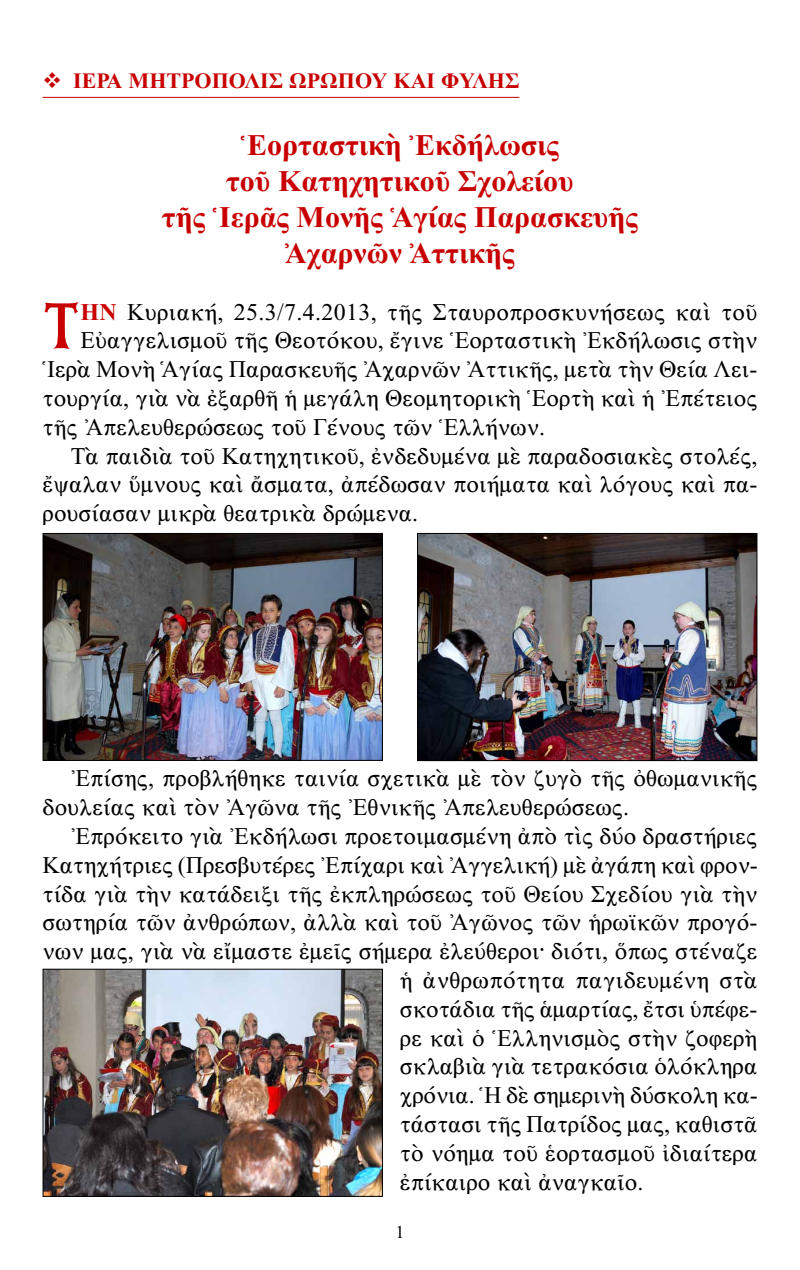
<style>
.page{position:relative;width:800px;height:1270px;background:#fff}
.page>*{position:absolute;margin:0;border:0;box-sizing:border-box;transform-origin:0 0}
.t1{font:65px "BYZIMAK";color:#c80000}
.t2{font:30px/36px "CTOS New Times Bold Test 1";color:#c80000;text-align:center}
.t3{font:24px/28.8px "CTOS New Times Roman Test 1";color:#000}
.t4{font:22px "CTOS New Times Bold Test 1";color:#c80000}
.t5{font:18px "CTOS New Times Roman Test 1";color:#000}
.s1{font-family:"CTOS New Times Bold Test 1";color:#c80000}
</style>
<div class="page">
<hr style="left:42px;top:97px;width:477px;height:1px;background:#c80000">
<img style="left:44px;top:535px;width:337px;height:224px">
<div style="left:42px;top:533px;width:341px;height:228px;border:1px solid #000"></div>
<img style="left:419px;top:535px;width:336px;height:224px">
<div style="left:417px;top:533px;width:340px;height:228px;border:1px solid #000"></div>
<img style="left:44px;top:971px;width:337px;height:224px">
<div style="left:42px;top:969px;width:341px;height:228px;border:1px solid #000"></div>
<p class="t4" style="left:42px;top:69px;width:476px">❖ ιερα μητροπολισ ωρωπου και φυλησ</p>
<p class="t2" style="left:162px;top:127px;width:477px">Ἑορταστικὴ Ἐκδήλωσις<br>τοῦ Κατηχητικοῦ Σχολείου<br>τῆς Ἱερᾶς Μονῆς Ἁγίας Παρασκευῆς<br>Ἀχαρνῶν Ἀττικῆς</p>
<h1 class="t1" style="left:42px;top:287px;width:40px">Τ</h1>
<p class="t3" style="left:81px;top:297px;width:678px"><span class="s1">ΗΝ</span> Κυριακή, 25.3/7.4.2013, τῆς Σταυροπροσκυνήσεως καὶ τοῦ</p>
<p class="t3" style="left:81px;top:326px;width:678px">Εὐαγγελισμοῦ τῆς Θεοτόκου, ἔγινε Ἑορταστικὴ Ἐκδήλωσις στὴν</p>
<p class="t3" style="left:42px;top:355px;width:716px">Ἱερὰ Μονὴ Ἁγίας Παρασκευῆς Ἀχαρνῶν Ἀττικῆς, μετὰ τὴν Θεία Λει-</p>
<p class="t3" style="left:42px;top:384px;width:716px">τουργία, γιὰ νὰ ἐξαρθῆ ἡ μεγάλη Θεομητορικὴ Ἑορτὴ καὶ ἡ Ἐπέτειος</p>
<p class="t3" style="left:42px;top:412px;width:504px">τῆς Ἀπελευθερώσεως τοῦ Γένους τῶν Ἑλλήνων.</p>
<p class="t3" style="left:71px;top:441px;width:688px">Τὰ παιδιὰ τοῦ Κατηχητικοῦ, ἐνδεδυμένα μὲ παραδοσιακὲς στολές,</p>
<p class="t3" style="left:42px;top:470px;width:716px">ἔψαλαν ὕμνους καὶ ἄσματα, ἀπέδωσαν ποιήματα καὶ λόγους καὶ πα-</p>
<p class="t3" style="left:42px;top:499px;width:377px">ρουσίασαν μικρὰ θεατρικὰ δρώμενα.</p>
<p class="t3" style="left:42px;top:764px;width:716px;text-indent:28px">Ἐπίσης, προβλήθηκε ταινία σχετικὰ μὲ τὸν ζυγὸ τῆς ὀθωμανικῆς δουλείας καὶ τὸν Ἀγῶνα τῆς Ἐθνικῆς Ἀπελευθερώσεως.</p>
<p class="t3" style="left:71px;top:821px;width:688px">Ἐπρόκειτο γιὰ Ἐκδήλωσι προετοιμασμένη ἀπὸ τὶς δύο δραστήριες</p>
<p class="t3" style="left:42px;top:850px;width:716px">Κατηχήτριες (Πρεσβυτέρες Ἐπίχαρι καὶ Ἀγγελική) μὲ ἀγάπη καὶ φρον-</p>
<p class="t3" style="left:42px;top:879px;width:716px">τίδα γιὰ τὴν κατάδειξι τῆς ἐκπληρώσεως τοῦ Θείου Σχεδίου γιὰ τὴν</p>
<p class="t3" style="left:42px;top:908px;width:716px">σωτηρία τῶν ἀνθρώπων, ἀλλὰ καὶ τοῦ Ἀγῶνος τῶν ἡρωϊκῶν προγό-</p>
<p class="t3" style="left:42px;top:937px;width:716px">νων μας, γιὰ νὰ εἴμαστε ἐμεῖς σήμερα ἐλεύθεροι· διότι, ὅπως στέναζε</p>
<p class="t3" style="left:400px;top:965px;width:359px">ἡ ἀνθρωπότητα παγιδευμένη στὰ</p>
<p class="t3" style="left:400px;top:994px;width:359px">σκοτάδια τῆς ἁμαρτίας, ἔτσι ὑπέφε-</p>
<p class="t3" style="left:400px;top:1023px;width:359px">ρε καὶ ὁ Ἑλληνισμὸς στὴν ζοφερὴ</p>
<p class="t3" style="left:400px;top:1052px;width:359px">σκλαβιὰ γιὰ τετρακόσια ὁλόκληρα</p>
<p class="t3" style="left:400px;top:1081px;width:359px">χρόνια. Ἡ δὲ σημερινὴ δύσκολη κα-</p>
<p class="t3" style="left:400px;top:1109px;width:359px">τάστασι τῆς Πατρίδος μας, καθιστᾶ</p>
<p class="t3" style="left:400px;top:1138px;width:359px">τὸ νόημα τοῦ ἑορτασμοῦ ἰδιαίτερα</p>
<p class="t3" style="left:400px;top:1167px;width:245px">ἐπίκαιρο καὶ ἀναγκαῖο.</p>
<p class="t5" style="left:395px;top:1222px;width:10px">1</p>
</div>
